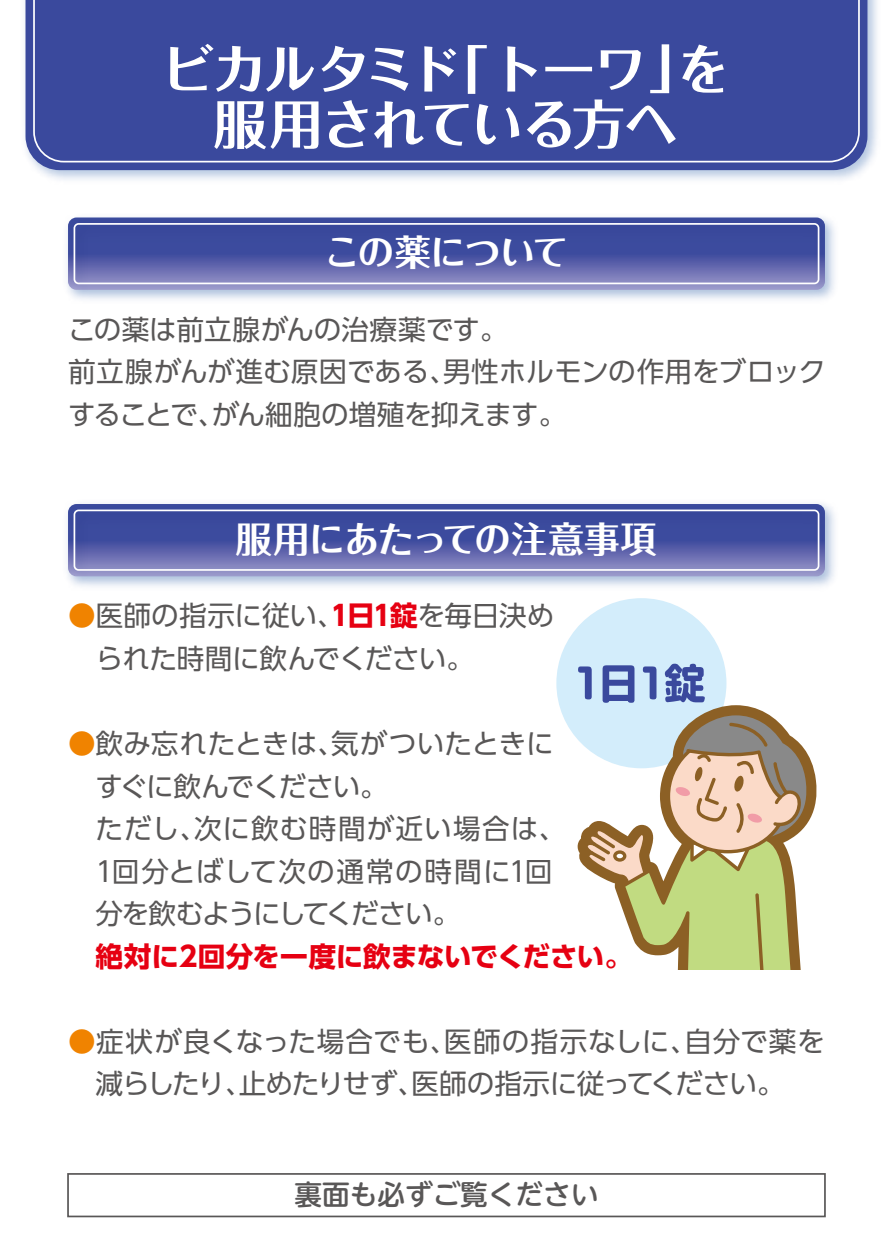
<style>
.page{position:relative;width:893px;height:1259px;background:#fff}
.page>*{position:absolute;margin:0;border:0;box-sizing:border-box;transform-origin:0 0}
.t1{font:700 53.1px/55.2px "Folk Pro";letter-spacing:-.035em;color:#fff;text-align:center}
.t2{font:700 36px "Folk Pro";letter-spacing:-.02em;color:#fff}
.t3{font:700 36px "Folk Pro";letter-spacing:-.04em;color:#fff}
.t4{font:500 33.9px "UD Shin Go Pro";letter-spacing:-.005em;color:#fff}
.t5{font:27.6px/42.6px "UD Shin Go Pro";letter-spacing:-.005em;color:#595757}
.t6{font:700 27.6px "UD Shin Go Pro";letter-spacing:-.01em;color:#e60012}
.t7{font:500 27.6px "UD Shin M Go Pro";color:#595757}
.s1{color:#f08300}
.s2{font-weight:700;color:#e60012}
</style>
<div class="page">
<div style="left:556px;top:598px;width:170px;height:170px;background:#d3edfb;border-radius:50%"></div>
<img style="left:25px;top:0;width:852px;height:180px">
<div style="left:26px;top:0;width:841px;height:170px;background:#3a499d"></div>
<div style="left:67px;top:1173px;width:759px;height:44px;border:2px solid #595757"></div>
<img style="left:67px;top:217px;width:768px;height:83px">
<div style="left:74px;top:223px;width:745px;height:61px;border:2px solid #fff;border-radius:4px"></div>
<img style="left:67px;top:503px;width:768px;height:84px">
<div style="left:74px;top:509px;width:745px;height:62px;border:2px solid #fff;border-radius:4px"></div>
<div style="left:32px;top:0;width:829px;height:163px;background:#3a499d"></div>
<svg style="left:578px;top:663px;width:235px;height:306px"></svg>
<h1 class="t1" style="left:162px;top:34px;width:570px">ビカルタミド「トーワ」を服用されている方へ</h1>
<h2 class="t3" style="left:324px;top:222px;width:246px">この薬について</h2>
<p class="t5" style="left:68px;top:307px;width:760px">この薬は前立腺がんの治療薬です。<br>前立腺がんが進む原因である、男性ホルモンの作用をブロックすることで、がん細胞の増殖を抑えます。</p>
<p class="t4" style="left:245px;top:510px;width:403px">服用にあたっての注意事項</p>
<h2 class="t2" style="left:236px;top:508px;width:423px">服用にあたっての注意事項</h2>
<p class="t5" style="left:96px;top:594px;width:460px;text-indent:-28px"><span class="s1">●</span>医師の指示に従い、<span class="s2">1日1錠</span>を毎日決められた時間に飲んでください。</p>
<p class="t5" style="left:96px;top:721px;width:472px;text-indent:-28px"><span class="s1">●</span>飲み忘れたときは、気がついたときにすぐに飲んでください。<br>ただし、次に飲む時間が近い場合は、<br>1回分とばして次の通常の時間に1回分を飲むようにしてください。</p>
<p class="t6" style="left:96px;top:933px;width:538px">絶対に2回分を一度に飲まないでください。</p>
<p class="t5" style="left:68px;top:1019px;width:758px;text-align:center"><span class="s1">●</span>症状が良くなった場合でも、医師の指示なしに、自分で薬を減らしたり、止めたりせず、医師の指示に従ってください。</p>
<p class="t7" style="left:294px;top:1172px;width:306px">裏面も必ずご覧ください</p>
</div>
